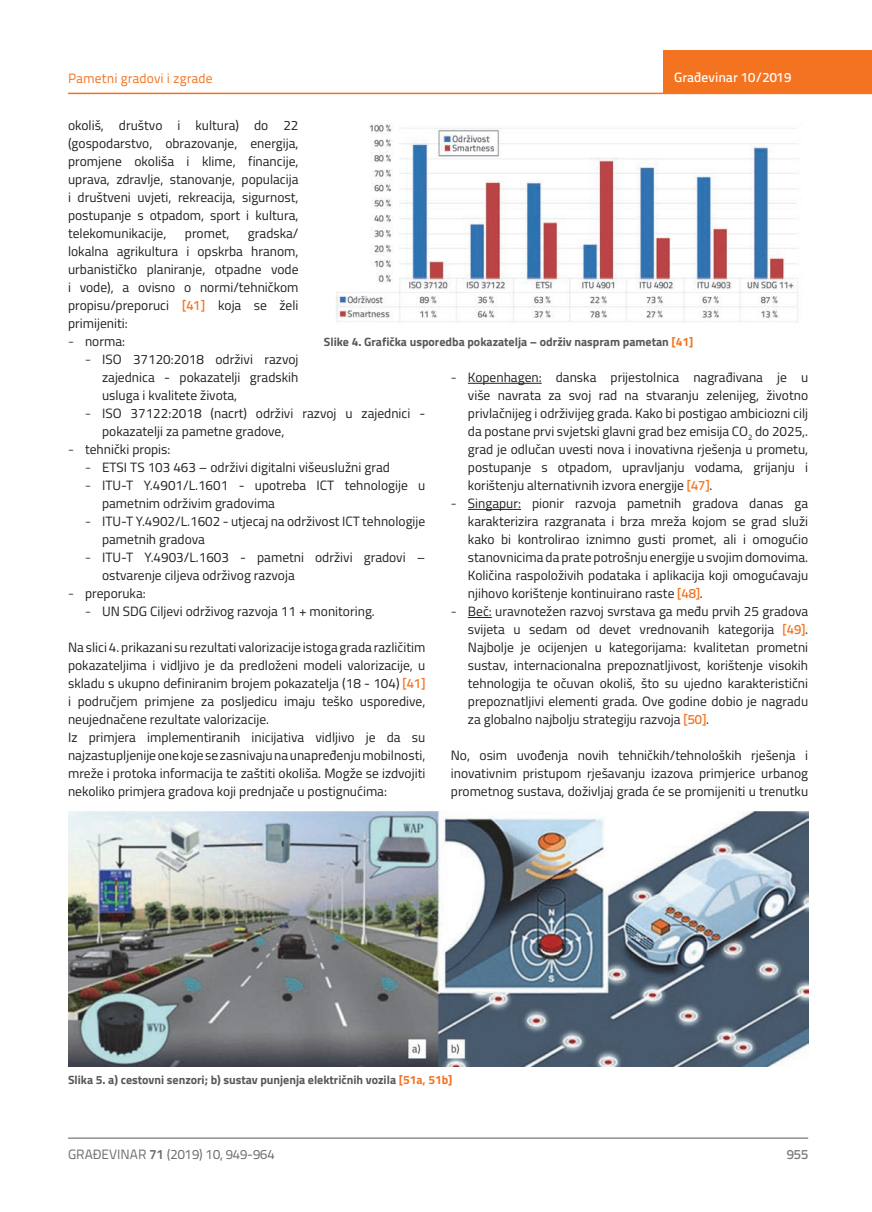
<style>
.page{position:relative;width:872px;height:1212px;background:#fff}
.page>*{position:absolute;margin:0;border:0;box-sizing:border-box;transform-origin:0 0}
.t1{font:13.5px/18px "Titillium";color:#231f20;text-align:justify}
.t2{font:13.5px "Titillium Text 22 L";color:#6c6d70}
.t3{font:13.5px "Titillium Text 22 L";color:#f47321}
.t4{font:500 13.5px "Titillium Text 22 L";color:#fff}
.t5{font:500 13.5px "Titillium Text 22 L";color:#787a7d}
.t6{font:700 12px "Titillium";color:#57585a}
.s1{font-family:"Titillium Text 22 L";font-weight:500;color:#f47321}
.s2{font-family:"Titillium Text 22 L";font-weight:300}
.s3{color:#f47321}
.s4{font-weight:700}
</style>
<div class="page">
<hr style="left:68px;top:93px;width:804px;height:1px;background:#f47321">
<div style="left:663px;top:50px;width:209px;height:44px;background:#f47321"></div>
<hr style="left:68px;top:1138px;width:740px;height:1px;background:#57585a">
<hr style="left:468px;top:383px;width:73px;height:1px;background:#231f20">
<hr style="left:468px;top:509px;width:53px;height:1px;background:#231f20">
<svg style="left:468px;top:617px;width:24px;height:1px"></svg>
<img style="left:68px;top:812px;width:740px;height:255px">
<img style="left:335px;top:123px;width:463px;height:199px">
<p class="t4" style="left:674px;top:67px;width:118px">Građevinar 10/2019</p>
<p class="t3" style="left:68px;top:68px;width:146px">Pametni gradovi i zgrade</p>
<p class="t1" style="left:68px;top:115px;width:232px">okoliš, društvo i kultura) do 22 (gospodarstvo, obrazovanje, energija, promjene okoliša i klime, financije, uprava, zdravlje, stanovanje, populacija i društveni uvjeti, rekreacija, sigurnost, postupanje s otpadom, sport i kultura, telekomunikacije,</p>
<p class="t1" style="left:68px;top:223px;width:232px;text-indent:180px">gradska/ lokalna agrikultura i opskrba hranom, urbanističko planiranje, otpadne vode i vode), a ovisno o normi/tehničkom propisu/preporuci <span class="s1">[41]</span> koja se želi primijeniti:</p>
<p class="t1" style="left:68px;top:331px;width:59px"><span class="s2">-</span> norma:</p>
<p class="t1" style="left:102px;top:349px;width:198px;text-indent:-17px"><span class="s2">-</span> ISO 37120:2018 održivi razvoj zajednica - pokazatelji gradskih usluga i kvalitete života,</p>
<p class="t1" style="left:102px;top:403px;width:325px;text-indent:-17px"><span class="s2">-</span> ISO 37122:2018 (nacrt) održivi razvoj u zajednici - pokazatelji za pametne gradove,</p>
<p class="t1" style="left:68px;top:439px;width:104px"><span class="s2">-</span> tehnički propis:</p>
<p class="t1" style="left:85px;top:457px;width:306px"><span class="s2">-</span> ETSI TS 103 463 – održivi digitalni višeuslužni grad</p>
<p class="t1" style="left:102px;top:475px;width:325px;text-indent:-17px"><span class="s2">-</span> ITU-T Y.4901/L.1601 - upotreba ICT tehnologije u pametnim održivim gradovima</p>
<p class="t1" style="left:102px;top:511px;width:325px;text-indent:-17px"><span class="s2">-</span> ITU-T Y.4902/L.1602 - utjecaj na održivost ICT tehnologije pametnih gradova</p>
<p class="t1" style="left:102px;top:547px;width:325px;text-indent:-17px"><span class="s2">-</span> ITU-T Y.4903/L.1603 - pametni održivi gradovi – ostvarenje ciljeva održivog razvoja</p>
<p class="t1" style="left:68px;top:583px;width:79px"><span class="s2">-</span> preporuka:</p>
<p class="t1" style="left:85px;top:601px;width:291px"><span class="s2">-</span> UN SDG Ciljevi održivog razvoja 11 + monitoring.</p>
<p class="t1" style="left:68px;top:637px;width:359px;text-align:left">Na slici 4. prikazani su rezultati valorizacije istoga grada različitim pokazateljima i vidljivo je da predloženi modeli valorizacije, u skladu s ukupno definiranim brojem pokazatelja (18 - 104) <span class="s1">[41] </span>i područjem primjene za posljedicu imaju teško usporedive, neujednačene rezultate valorizacije.<br>Iz primjera implementiranih inicijativa vidljivo je da su najzastupljenije one koje se zasnivaju na unapređenju mobilnosti, mreže i protoka informacija te zaštiti okoliša. Mogže se izdvojiti nekoliko primjera gradova koji prednjače u postignućima:</p>
<p class="t1" style="left:185px;top:223px;width:46px">promet,</p>
<p class="t6" style="left:324px;top:332px;width:371px">Slike 4. Grafička usporedba pokazatelja – održiv naspram pametan <span class="s3">[41]</span></p>
<p class="t1" style="left:468px;top:367px;width:342px;text-indent:-17px"><span class="s2">-</span> Kopenhagen: danska prijestolnica nagrađivana je u više navrata za svoj rad na stvaranju zelenijeg, životno privlačnijeg i održivijeg grada. Kako bi postigao ambiciozni cilj da postane prvi svjetski glavni grad bez emisija CO<sub>2</sub> do 2025,. grad je odlučan uvesti nova i inovativna rješenja u prometu, postupanje s otpadom, upravljanju vodama, grijanju i korištenju alternativnih izvora energije <span class="s1">[47]</span>.</p>
<p class="t1" style="left:468px;top:493px;width:342px;text-indent:-17px"><span class="s2">-</span> Singapur: pionir razvoja pametnih gradova danas ga karakterizira razgranata i brza mreža kojom se grad služi kako bi kontrolirao iznimno gusti promet, ali i omogućio stanovnicima da prate potrošnju energije u svojim domovima.<br>Količina raspoloživih podataka i aplikacija koji omogućavaju njihovo korištenje kontinuirano raste <span class="s1">[48]</span>.</p>
<p class="t1" style="left:468px;top:601px;width:342px;text-indent:-17px"><span class="s2">-</span> Beč: uravnotežen razvoj svrstava ga među prvih 25 gradova svijeta u sedam od devet vrednovanih kategorija <span class="s1">[49]</span>.<br>Najbolje je ocijenjen u kategorijama: kvalitetan prometni sustav, internacionalna prepoznatljivost, korištenje visokih tehnologija te očuvan okoliš, što su ujedno karakteristični prepoznatljivi elementi grada. Ove godine dobio je nagradu za globalno najbolju strategiju razvoja <span class="s1">[50]</span>.</p>
<p class="t1" style="left:451px;top:746px;width:359px">No, osim uvođenja novih tehničkih/tehnoloških rješenja i inovativnim pristupom rješavanju izazova primjerice urbanog prometnog sustava, doživljaj grada će se promijeniti u trenutku</p>
<p class="t6" style="left:68px;top:1071px;width:386px">Slika 5. a) cestovni senzori; b) sustav punjenja električnih vozila <span class="s3">[51a, 51b]</span></p>
<p class="t2" style="left:68px;top:1144px;width:208px">GRAĐEVINAR <span class="s4">71</span> (2019) 10, 949-964</p>
<p class="t5" style="left:786px;top:1144px;width:23px">955</p>
</div>
